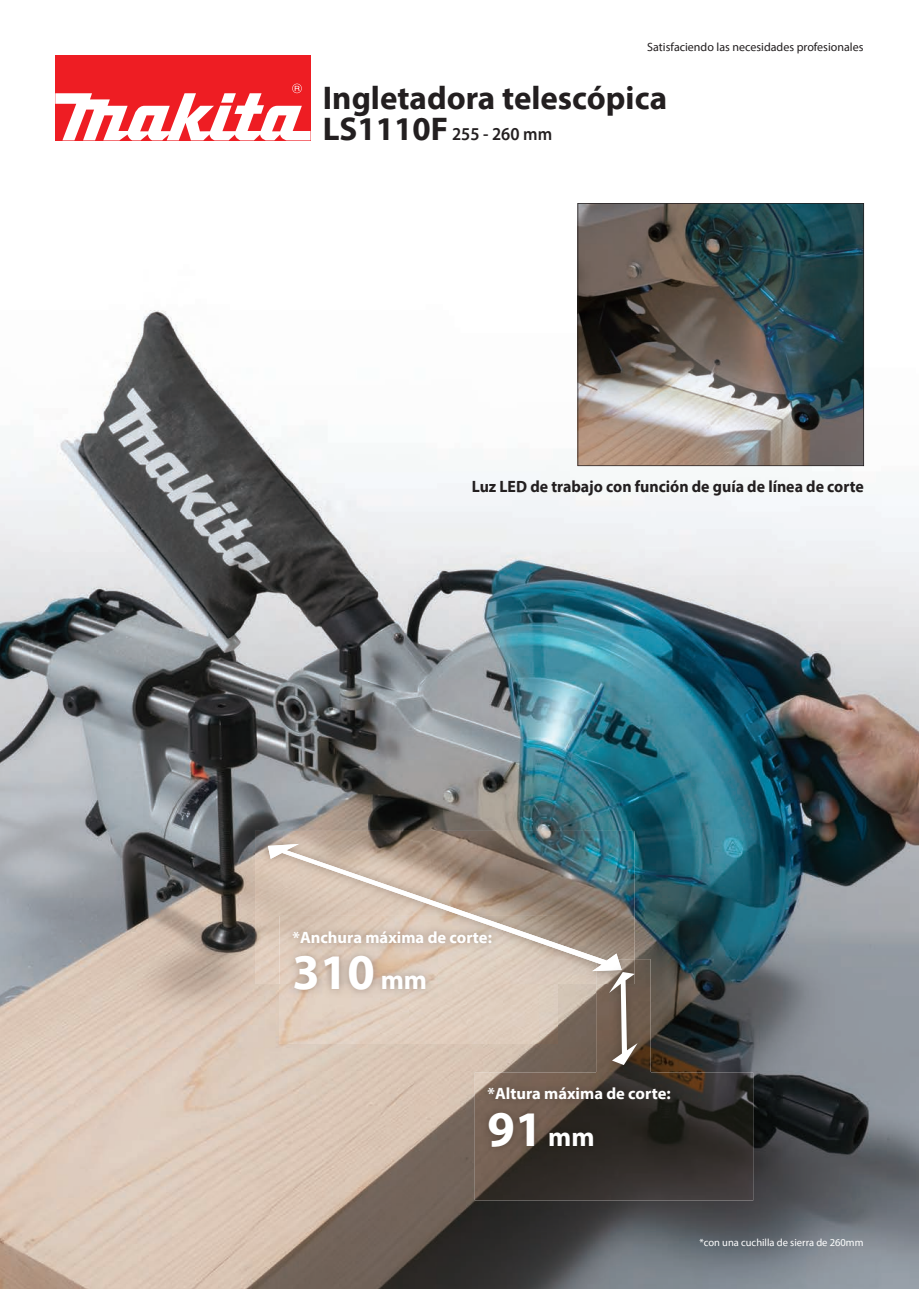
<style>
.page{position:relative;width:919px;height:1289px;background:#fff}
.page>*{position:absolute;margin:0;border:0;box-sizing:border-box;transform-origin:0 0}
.t1{font:700 49.5px "Myriad Pro";color:#fff}
.t2{font:700 33px "Myriad Pro";color:#231f20}
.t3{font:600 18px "Myriad Pro";color:#231f20;scale:.95 1}
.t4{font:700 16.5px "Myriad Pro";color:#231f20;scale:.96 1}
.t5{font:700 16.5px "Myriad Pro";color:#fff}
.t6{font:12px "Myriad Pro";color:#231f20}
.t7{font:10.5px "Myriad Pro";color:#fff}
.s1{font-weight:700;font-size:33px}
.s2{font-size:27px}
</style>
<div class="page">
<img style="left:0;top:55px;width:918px;height:1233px">
<div style="left:55px;top:55px;width:255px;height:85px;background:#ee1d23"></div>
<svg style="left:55px;top:84px;width:255px;height:56px"></svg>
<img style="left:577px;top:203px;width:287px;height:263px">
<img style="left:255px;top:831px;width:379px;height:153px">
<img style="left:474px;top:1072px;width:279px;height:128px">
<img style="left:596px;top:959px;width:54px;height:118px">
<svg style="left:268px;top:843px;width:369px;height:222px;background:#bdafa1"></svg>
<p class="t6" style="left:647px;top:40px;width:218px">Satisfaciendo las necesidades profesionales</p>
<h2 class="t2" style="left:323px;top:76px;width:346px">Ingletadora telescópica</h2>
<p class="t3" style="left:322px;top:122px;width:243px"><span class="s1">LS1110F</span> 255 - 260 mm</p>
<p class="t4" style="left:471px;top:476px;width:410px">Luz LED de trabajo con función de guía de línea de corte</p>
<p class="t5" style="left:292px;top:926px;width:201px">*Anchura máxima de corte:</p>
<h1 class="t1" style="left:292px;top:940px;width:136px">310 <span class="s2">mm</span></h1>
<p class="t5" style="left:487px;top:1083px;width:185px">*Altura máxima de corte:</p>
<h1 class="t1" style="left:487px;top:1096px;width:108px">91 <span class="s2">mm</span></h1>
<p class="t7" style="left:699px;top:1235px;width:165px">*con una cuchilla de sierra de 260mm</p>
</div>
